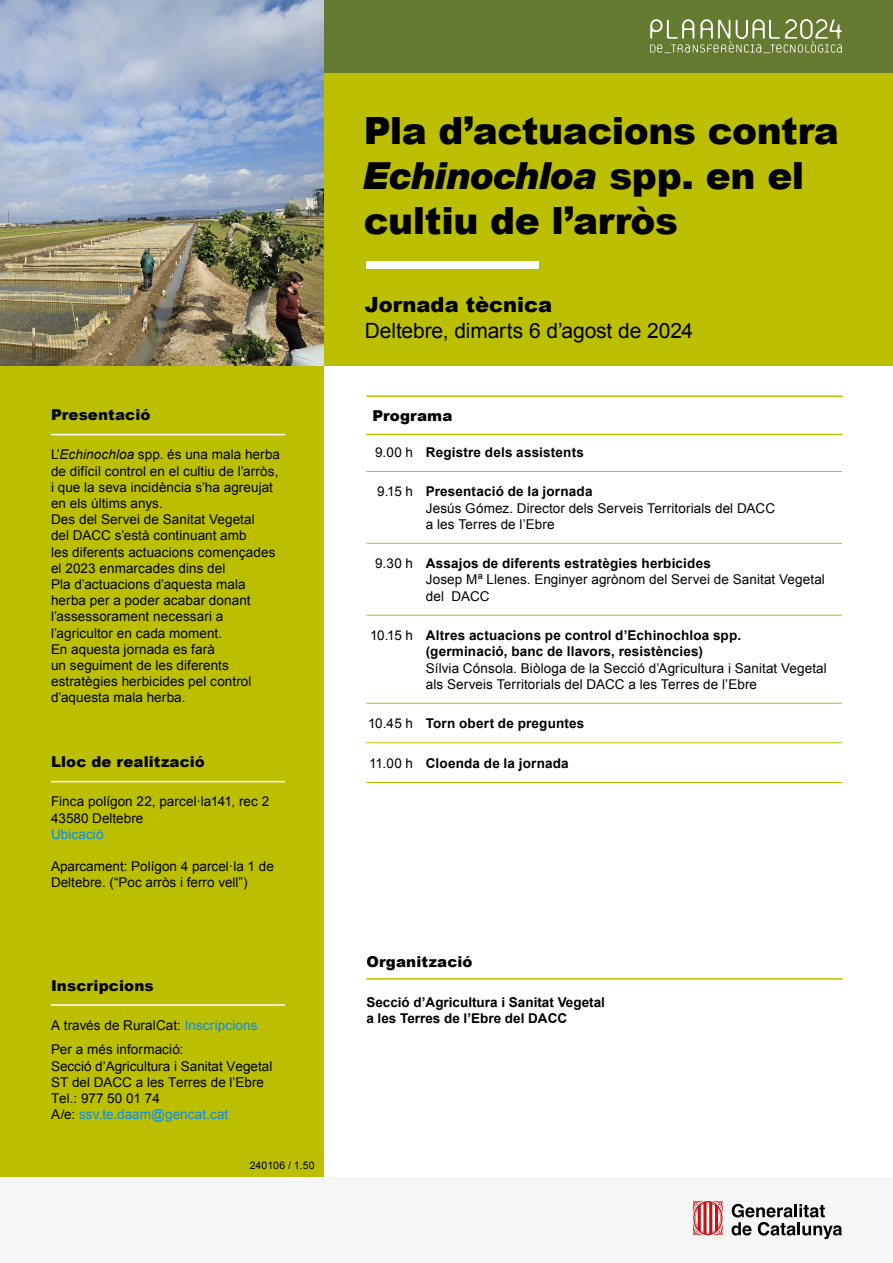
<style>
.page{position:relative;width:893px;height:1263px;background:#fff}
.page>*{position:absolute;margin:0;border:0;box-sizing:border-box;transform-origin:0 0}
.t1{font:900 37.5px/45px "Arial";letter-spacing:-.01em;color:#000}
.t2{font:21px "Arial";letter-spacing:-.005em;color:#000}
.t3{font:900 21px "Arial";letter-spacing:.005em;color:#000}
.t4{font:900 15px "Arial";letter-spacing:.01em;color:#020304}
.P3{font:13.5px/16.2px "Arial";letter-spacing:.005em;color:#000}
.t5{font:700 13.5px/16.2px "Arial";letter-spacing:.01em;color:#000}
.t6{font:10.5px "Arial";letter-spacing:.015em;color:#000}
.s1{font-style:italic}
.s2{color:#008dff}
.s3{font-family:"Helvetica Neue LT Std";font-style:italic}
.s4{font-weight:400}
</style>
<div class="page">
<div style="left:0;top:366px;width:323px;height:811px;background:#bcbf00"></div>
<div style="left:323px;top:0;width:570px;height:366px;background:#bcbf00"></div>
<div style="left:323px;top:0;width:570px;height:72px;background:#647a30"></div>
<svg style="left:650px;top:19px;width:192px;height:34px"></svg>
<div style="left:0;top:1177px;width:892px;height:86px;background:#f6f6f6"></div>
<svg style="left:693px;top:1200px;width:30px;height:35px"></svg>
<svg style="left:731px;top:1204px;width:111px;height:35px"></svg>
<div style="left:366px;top:261px;width:173px;height:7px;background:#fff"></div>
<img style="left:0;top:0;width:323px;height:366px">
<hr style="left:51px;top:434px;width:234px;height:1px;background:#fff">
<hr style="left:51px;top:781px;width:234px;height:1px;background:#fff">
<hr style="left:51px;top:1004px;width:234px;height:2px;background:#fff">
<hr style="left:366px;top:978px;width:477px;height:1px;background:#bcbf00">
<hr style="left:366px;top:395px;width:477px;height:2px;background:#bcbf00">
<hr style="left:366px;top:434px;width:477px;height:1px;background:#bcbf00">
<hr style="left:366px;top:471px;width:476px;height:1px;background:#bcbf00">
<hr style="left:366px;top:543px;width:476px;height:1px;background:#bcbf00">
<hr style="left:366px;top:615px;width:476px;height:1px;background:#bcbf00">
<hr style="left:366px;top:703px;width:476px;height:1px;background:#bcbf00">
<hr style="left:366px;top:742px;width:476px;height:1px;background:#bcbf00">
<hr style="left:366px;top:782px;width:476px;height:1px;background:#bcbf00">
<h6 class="t4" style="left:51px;top:404px;width:101px">Presentació</h6>
<p class="P3" style="left:51px;top:447px;width:231px">L’<span class="s1">Echinochloa</span> spp. és una mala herba de difícil control en el cultiu de l’arròs, i que la seva incidència s’ha agreujat en els últims anys.</p>
<p class="P3" style="left:51px;top:511px;width:226px">Des del Servei de Sanitat Vegetal del DACC s’està continuant amb<br>les diferents actuacions començades el 2023 enmarcades dins del<br>Pla d’actuacions d’aquesta mala herba per a poder acabar donant l’assessorament necessari a l’agricultor en cada moment.</p>
<p class="P3" style="left:51px;top:641px;width:202px">En aquesta jornada es farà<br>un seguiment de les diferents estratègies herbicides pel control d’aquesta mala herba.</p>
<h6 class="t4" style="left:51px;top:751px;width:155px">Lloc de realització</h6>
<p class="P3" style="left:51px;top:794px;width:220px">Finca polígon 22, parcel·la141, rec 2<br>43580 Deltebre<br><span class="s2">Ubicació</span></p>
<p class="P3" style="left:51px;top:858px;width:224px">Aparcament: Polígon 4 parcel·la 1 de<br>Deltebre. (“Poc arròs i ferro vell”)</p>
<h6 class="t4" style="left:51px;top:974px;width:104px">Inscripcions</h6>
<p class="P3" style="left:51px;top:1017px;width:208px">A través de RuralCat: <span class="s2">Inscripcions</span></p>
<p class="P3" style="left:51px;top:1042px;width:223px">Per a més informació:<br>Secció d’Agricultura i Sanitat Vegetal<br>ST del DACC a les Terres de l’Ebre<br>Tel.: 977 50 01 74<br>A/e: <span class="s2">ssv.te.daam@gencat.cat</span></p>
<p class="t6" style="left:250px;top:1158px;width:66px">240106 / 1.50</p>
<h1 class="t1" style="left:364px;top:107px;width:477px">Pla d’actuacions contra<br><span class="s3">Echinochloa</span> spp. en el cultiu de l’arròs</h1>
<h2 class="t3" style="left:365px;top:289px;width:189px">Jornada tècnica</h2>
<h3 class="t2" style="left:365px;top:316px;width:330px">Deltebre, dimarts 6 d’agost de 2024</h3>
<h4 class="t4" style="left:372px;top:404px;width:82px">Programa</h4>
<p class="t5" style="left:375px;top:444px;width:210px"><span class="s4">9.00 h</span> Registre dels assistents</p>
<p class="t5" style="left:377px;top:484px;width:217px"><span class="s4">9.15 h</span> Presentació de la jornada</p>
<p class="P3" style="left:426px;top:500px;width:351px">Jesús Gómez. Director dels Serveis Territorials del DACC a les Terres de l’Ebre</p>
<p class="t5" style="left:375px;top:556px;width:337px"><span class="s4">9.30 h</span> Assajos de diferents estratègies herbicides</p>
<p class="P3" style="left:426px;top:572px;width:401px">Josep Mª Llenes. Enginyer agrònom del Servei de Sanitat Vegetal del DACC</p>
<p class="t5" style="left:426px;top:628px;width:317px;text-indent:-56px"><span class="s4">10.15 h</span> Altres actuacions pe control d’Echinochloa spp. (germinació, banc de llavors, resistències)</p>
<p class="P3" style="left:426px;top:660px;width:402px">Sílvia Cónsola. Biòloga de la Secció d’Agricultura i Sanitat Vegetal als Serveis Territorials del DACC a les Terres de l’Ebre</p>
<p class="t5" style="left:368px;top:716px;width:218px"><span class="s4">10.45 h</span> Torn obert de preguntes</p>
<p class="t5" style="left:369px;top:755px;width:201px"><span class="s4">11.00 h</span> Cloenda de la jornada</p>
<h5 class="t4" style="left:366px;top:951px;width:108px">Organització</h5>
<p class="t5" style="left:366px;top:994px;width:240px">Secció d’Agricultura i Sanitat Vegetal a les Terres de l’Ebre del DACC</p>
</div>
